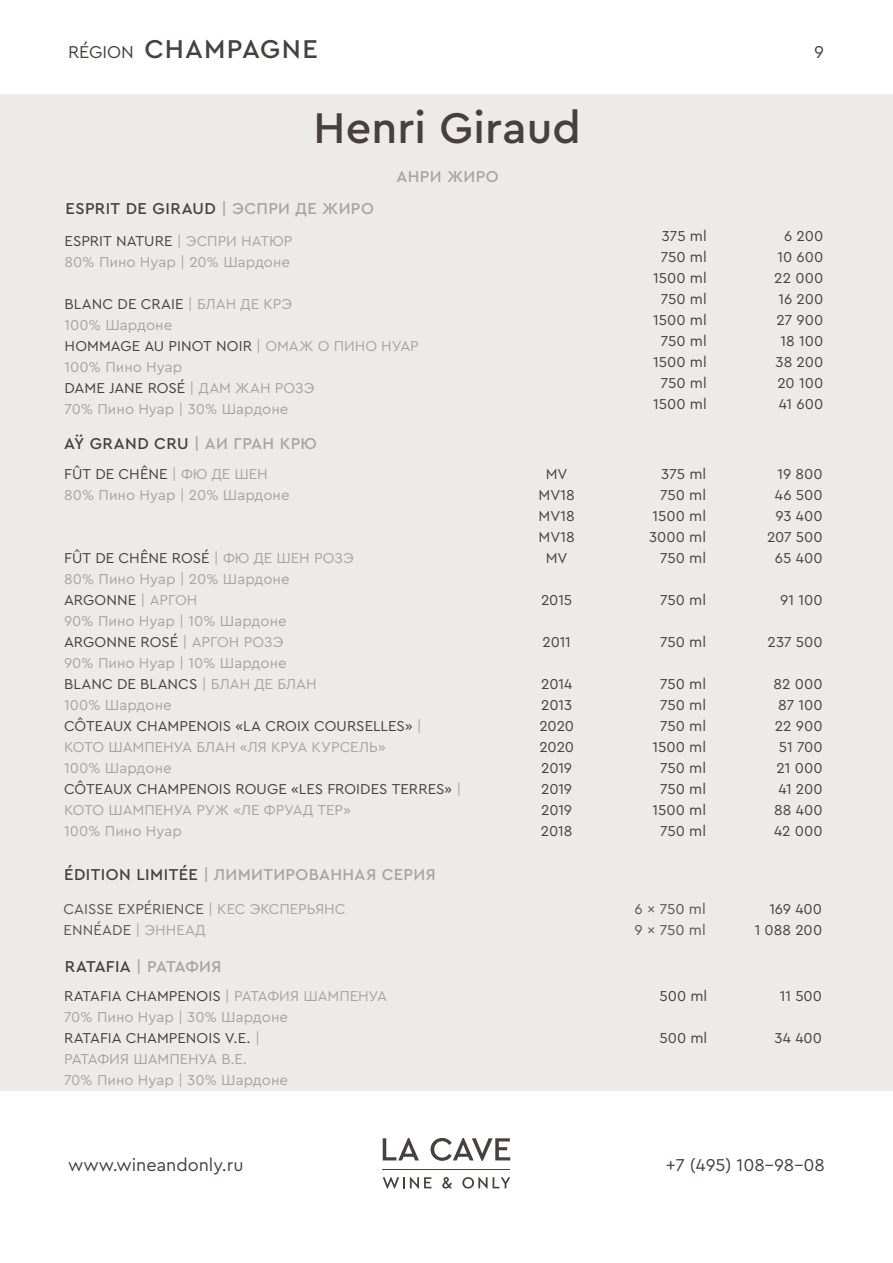
<style>
.page{position:relative;width:893px;height:1263px;background:#fff}
.page>*{position:absolute;margin:0;border:0;box-sizing:border-box;transform-origin:0 0}
.t1{font:500 45px "Cera Pro";letter-spacing:.005em;color:#47413d}
.t2{font:500 27px "Cera Pro";letter-spacing:.04em;color:#47413d}
.t3{font:18px "Cera Pro";color:#47413d}
.t4{font:500 16.5px "Cera Pro";letter-spacing:.02em;color:#47413d}
.t5{font:500 16.5px "Cera Pro";letter-spacing:.02em;color:#aba39e}
.t6{font:500 16.5px "Cera Pro";color:#aba39e}
.t7{font:15px/21px "Cera Pro";color:#aba39e}
.t8{font:15px/21px "Cera Pro";letter-spacing:-.005em;color:#47413d;text-align:center}
.t9{font:15px/21px "Cera Pro";letter-spacing:-.005em;color:#595552}
.s1{font-weight:400;font-size:18px}
.s2{color:#aba39e}
.s3{color:#47413d}
</style>
<div class="page">
<div style="left:0;top:94px;width:893px;height:997px;background:#ecebe8"></div>
<svg style="left:383px;top:1138px;width:36px;height:22px"></svg>
<svg style="left:431px;top:1138px;width:79px;height:23px"></svg>
<svg style="left:383px;top:1177px;width:49px;height:11px"></svg>
<svg style="left:442px;top:1177px;width:10px;height:11px"></svg>
<svg style="left:462px;top:1177px;width:48px;height:11px"></svg>
<hr style="left:383px;top:1169px;width:127px;height:1px;background:#47413d">
<h2 class="t2" style="left:68px;top:31px;width:251px"><span class="s1">RÉGION</span> CHAMPAGNE</h2>
<p class="t3" style="left:814px;top:40px;width:11px">9</p>
<h1 class="t1" style="left:313px;top:98px;width:269px">Henri Giraud</h1>
<p class="t4" style="left:66px;top:197px;width:310px">ESPRIT DE GIRAUD <span class="s2">| ЭСПРИ ДЕ ЖИРО</span></p>
<p class="t5" style="left:397px;top:165px;width:104px">АНРИ ЖИРО</p>
<p class="t7" style="left:65px;top:230px;width:229px"><span class="s3">ESPRIT NATURE</span> | ЭСПРИ НАТЮР<br>80% Пино Нуар | 20% Шардоне</p>
<p class="t7" style="left:65px;top:293px;width:356px"><span class="s3">BLANC DE CRAIE</span> | БЛАН ДЕ КРЭ<br>100% Шардоне<br><span class="s3">HOMMAGE AU PINOT NOIR</span> | ОМАЖ О ПИНО НУАР<br>100% Пино Нуар<br><span class="s3">DAME JANE ROSÉ</span> | ДАМ ЖАН РОЗЭ<br>70% Пино Нуар | 30% Шардоне</p>
<p class="t4" style="left:64px;top:433px;width:254px">AŸ GRAND CRU <span class="s2">| АИ ГРАН КРЮ</span></p>
<p class="t7" style="left:64px;top:463px;width:227px"><span class="s3">FÛT DE CHÊNE</span> | ФЮ ДЕ ШЕН<br>80% Пино Нуар | 20% Шардоне</p>
<p class="t7" style="left:64px;top:547px;width:399px"><span class="s3">FÛT DE CHÊNE ROSÉ</span> | ФЮ ДЕ ШЕН РОЗЭ<br>80% Пино Нуар | 20% Шардоне<br><span class="s3">ARGONNE</span> | АРГОН<br>90% Пино Нуар | 10% Шардоне<br><span class="s3">ARGONNE ROSÉ</span> | АРГОН РОЗЭ<br>90% Пино Нуар | 10% Шардоне<br><span class="s3">BLANC DE BLANCS</span> | БЛАН ДЕ БЛАН<br>100% Шардоне<br><span class="s3">CÔTEAUX CHAMPENOIS «LA CROIX COURSELLES»</span> |<br>КОТО ШАМПЕНУА БЛАН «ЛЯ КРУА КУРСЕЛЬ»<br>100% Шардоне<br><span class="s3">CÔTEAUX CHAMPENOIS ROUGE «LES FROIDES TERRES»</span> |<br>КОТО ШАМПЕНУА РУЖ «ЛЕ ФРУАД ТЕР»<br>100% Пино Нуар</p>
<p class="t8" style="left:539px;top:463px;width:38px">MV<br>MV18<br>MV18<br>MV18<br>MV</p>
<p class="t8" style="left:541px;top:589px;width:33px">2015</p>
<p class="t8" style="left:542px;top:631px;width:30px">2011</p>
<p class="t8" style="left:539px;top:673px;width:36px;text-align:left">2014<br>2013<br>2020<br>2020<br>2019<br>2019<br>2019<br>2018</p>
<p class="t8" style="left:653px;top:225px;width:55px">375 ml<br>750 ml<br>1500 ml<br>750 ml<br>1500 ml<br>750 ml<br>1500 ml<br>750 ml<br>1500 ml</p>
<p class="t8" style="left:774px;top:225px;width:51px;text-align:right">6 200<br>10 600<br>22 000<br>16 200<br>27 900<br>18 100<br>38 200<br>20 100<br>41 600</p>
<p class="t8" style="left:649px;top:463px;width:59px;text-align:right">375 ml<br>750 ml<br>1500 ml<br>3000 ml<br>750 ml</p>
<p class="t8" style="left:660px;top:589px;width:48px">750 ml</p>
<p class="t8" style="left:660px;top:631px;width:48px">750 ml</p>
<p class="t8" style="left:653px;top:673px;width:55px">750 ml<br>750 ml<br>750 ml<br>1500 ml<br>750 ml<br>750 ml<br>1500 ml<br>750 ml</p>
<p class="t8" style="left:767px;top:463px;width:57px;text-align:right">19 800<br>46 500<br>93 400<br>207 500<br>65 400</p>
<p class="t8" style="left:780px;top:589px;width:44px">91 100</p>
<p class="t8" style="left:768px;top:631px;width:57px">237 500</p>
<p class="t8" style="left:774px;top:673px;width:51px">82 000<br>87 100<br>22 900<br>51 700<br>21 000<br>41 200<br>88 400<br>42 000</p>
<p class="t5" style="left:64px;top:863px;width:373px"><span class="s3">ÉDITION LIMITÉE</span> | ЛИМИТИРОВАННАЯ СЕРИЯ</p>
<p class="t9" style="left:64px;top:898px;width:283px">CAISSE EXPÉRIENCE <span class="s2">| КЕС ЭКСПЕРЬЯНС<br></span>ENNÉADE <span class="s2">| ЭННЕАД</span></p>
<p class="t9" style="left:635px;top:898px;width:73px">6 x 750 ml<br>9 x 750 ml</p>
<p class="t8" style="left:755px;top:898px;width:69px;text-align:right">169 400<br>1 088 200</p>
<p class="t6" style="left:65px;top:956px;width:158px"><span class="s3">RATAFIA</span> | РАТАФИЯ</p>
<p class="t7" style="left:64px;top:985px;width:324px"><span class="s3">RATAFIA CHAMPENOIS</span> | РАТАФИЯ ШАМПЕНУА<br>70% Пино Нуар | 30% Шардоне<br><span class="s3">RATAFIA CHAMPENOIS V.E.</span> |<br>РАТАФИЯ ШАМПЕНУА В.Е.<br>70% Пино Нуар | 30% Шардоне</p>
<p class="t8" style="left:659px;top:985px;width:49px">500 ml</p>
<p class="t8" style="left:780px;top:985px;width:44px">11 500</p>
<p class="t8" style="left:775px;top:1027px;width:49px">34 400</p>
<p class="t8" style="left:659px;top:1027px;width:49px">500 ml</p>
<p class="t3" style="left:68px;top:1152px;width:177px">www.wineandonly.ru</p>
<p class="t3" style="left:666px;top:1152px;width:161px">+7 (495) 108-98-08</p>
</div>
